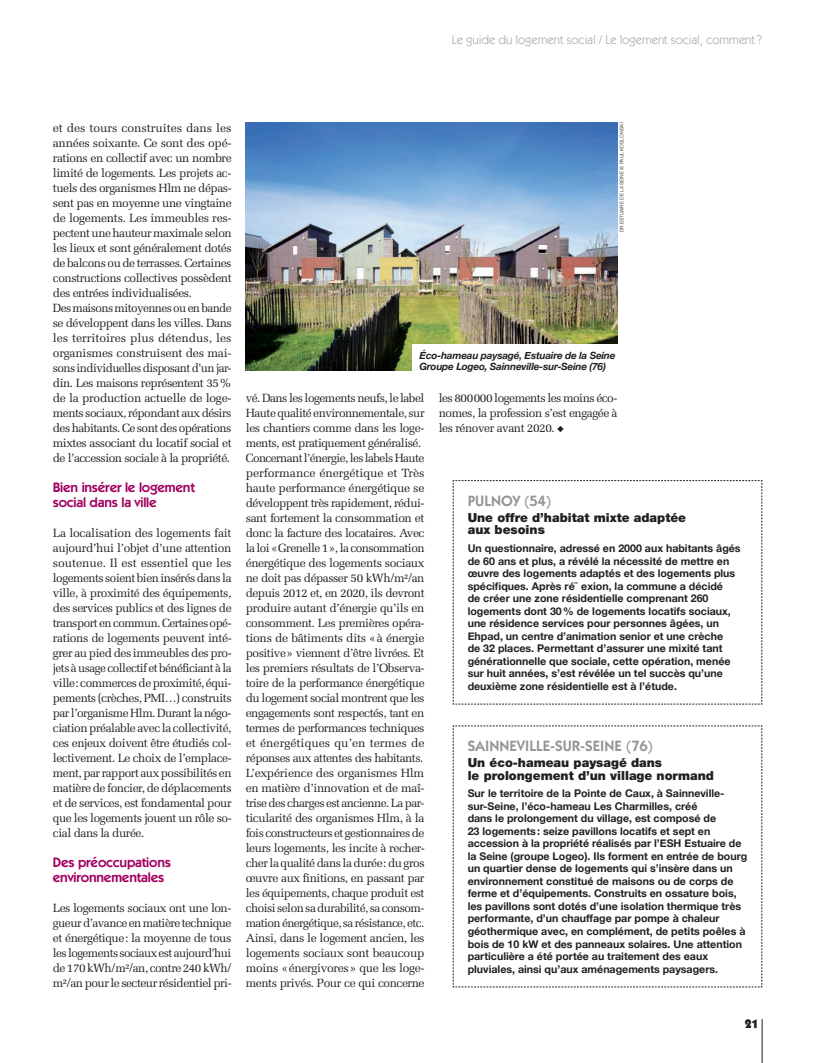
<style>
.page{position:relative;width:815px;height:1063px;background:#fff}
.page>*{position:absolute;margin:0;border:0;box-sizing:border-box;transform-origin:0 0}
.t1{font:600 15px "Itc Kabel";color:#939598}
.t2{font:600 13.75px/15px "Itc Kabel";letter-spacing:-.015em;color:#a20160}
.t3{font:900 12.5px/12.5px "Helvetica Neue";color:#231f20}
.t4{font:12.5px "Itc Kabel";color:#a8a9ad}
.t5{font:900 12.5px "Itc Kabel";color:#231f20}
.t6{font:11.88px/15px "Melior LT Std";letter-spacing:-.04em;color:#231f20;text-align:justify}
.t7{font:700 10.62px/12.5px "Helvetica Neue";color:#231f20}
.t8{font:italic 700 10px/11.2px "Helvetica Neue";letter-spacing:-.02em;color:#231f20}
.t9{font:300 5px "Helvetica Neue";color:#231f20}
</style>
<div class="page">
<hr style="left:761px;top:1018px;width:1px;height:44px;background:#231f20">
<svg style="left:452px;top:725px;width:310px;height:262px"></svg>
<svg style="left:452px;top:480px;width:310px;height:224px"></svg>
<img style="left:246px;top:122px;width:371px;height:248px">
<div style="left:411px;top:344px;width:206px;height:26px;background:#fff"></div>
<p class="t4" style="left:452px;top:35px;width:311px">Le guide du logement social / Le logement social, comment ?</p>
<p class="t6" style="left:53px;top:121px;width:180px;text-align:left">et des tours construites dans les années soixante. Ce sont des opé&shy;rations en collectif avec un nombre limité de logements. Les projets ac&shy;tuels des organismes Hlm ne dépas&shy;sent pas en moyenne une vingtaine de logements. Les immeubles res&shy;pectent une hauteur maximale selon les lieux et sont généralement dotés de balcons ou de terrasses. Certaines constructions collectives possèdent des entrées individualisées.<br>Des maisons mitoyennes ou en bande se développent dans les villes. Dans les territoires plus détendus, les organismes construisent des mai&shy;sons individuelles disposant d’un jar&shy;din. Les maisons représentent 35 % de la production actuelle de loge&shy;ments sociaux, répondant aux désirs des habitants. Ce sont des opérations mixtes associant du locatif social et de l’accession sociale à la propriété.</p>
<p class="t2" style="left:53px;top:481px;width:143px">Bien insérer le logement social dans la ville</p>
<p class="t6" style="left:53px;top:526px;width:180px">La localisation des logements fait aujourd’hui l’objet d’une attention soutenue. Il est essentiel que les logements soient bien insérés dans la ville, à proximité des équipements, des services publics et des lignes de transport en commun. Certaines opé&shy;rations de logements peuvent inté&shy;grer au pied des immeubles des pro&shy;jets à usage collectif et bénéficiant à la ville : commerces de proximité, équi&shy;pements (crèches, PMI…) construits par l’organisme Hlm. Durant la négo&shy;ciation préalable avec la collectivité, ces enjeux doivent être étudiés col&shy;lectivement. Le choix de l’emplace&shy;ment, par rapport aux possibilités en matière de foncier, de déplacements et de services, est fondamental pour que les logements jouent un rôle so&shy;cial dans la durée.</p>
<p class="t2" style="left:53px;top:856px;width:119px">Des préoccupations environnementales</p>
<p class="t6" style="left:53px;top:901px;width:180px">Les logements sociaux ont une lon&shy;gueur d’avance en matière technique et énergétique : la moyenne de tous les logements sociaux est aujourd’hui de 170 kWh/m²/an, contre 240 kWh/ m²/an pour le secteur résidentiel pri-</p>
<p class="t9" style="left:618px;top:232px;width:111px;rotate:-90deg">DR ESTUAIRE DE LA SEINE © PAUL KOSLOWSKI</p>
<p class="t8" style="left:419px;top:349px;width:197px">Éco-hameau paysagé, Estuaire de la Seine<br>Groupe Logeo, Sainneville-sur-Seine (76)</p>
<p class="t6" style="left:246px;top:391px;width:180px;text-align:left">vé. Dans les logements neufs, le label Haute qualité environnementale, sur les chantiers comme dans les loge&shy;ments, est pratiquement généralisé.<br>Concernant l’énergie, les labels Haute performance énergétique et Très haute performance énergétique se développent très rapidement, rédui&shy;sant fortement la consommation et donc la facture des locataires. Avec la loi « Grenelle 1 », la consommation énergétique des logements sociaux ne doit pas dépasser 50 kWh/m²/an depuis 2012 et, en 2020, ils devront produire autant d’énergie qu’ils en consomment. Les premières opéra&shy;tions de bâtiments dits « à énergie positive » viennent d’être livrées. Et les premiers résultats de l’Observa&shy;toire de la performance énergétique du logement social montrent que les engagements sont respectés, tant en termes de performances techniques et énergétiques qu’en termes de réponses aux attentes des habitants.<br>L’expérience des organismes Hlm en matière d’innovation et de maî&shy;trise des charges est ancienne. La par&shy;ticularité des organismes Hlm, à la fois constructeurs et gestionnaires de leurs logements, les incite à recher&shy;cher la qualité dans la durée : du gros œuvre aux finitions, en passant par les équipements, chaque produit est choisi selon sa durabilité, sa consom&shy;mation énergétique, sa résistance, etc.<br>Ainsi, dans le logement ancien, les logements sociaux sont beaucoup moins « énergivores » que les loge&shy;ments privés. Pour ce qui concerne</p>
<p class="t6" style="left:438px;top:391px;width:180px">les 800 000 logements les moins éco&shy;nomes, la profession s’est engagée à les rénover avant 2020. ◆</p>
<p class="t1" style="left:467px;top:495px;width:85px">PULNOY (54)</p>
<p class="t3" style="left:467px;top:512px;width:220px">Une offre d’habitat mixte adaptée aux besoins</p>
<p class="t7" style="left:467px;top:541px;width:274px">Un questionnaire, adressé en 2000 aux habitants âgés de 60 ans et plus, a révélé la nécessité de mettre en œuvre des logements adaptés et des logements plus spécifiques. Après ré˜ exion, la commune a décidé<br>de créer une zone résidentielle comprenant 260 logements dont 30 % de logements locatifs sociaux, une résidence services pour personnes âgées, un Ehpad, un centre d’animation senior et une crèche<br>de 32 places. Permettant d’assurer une mixité tant générationnelle que sociale, cette opération, menée sur huit années, s’est révélée un tel succès qu’une deuxième zone résidentielle est à l’étude.</p>
<p class="t1" style="left:467px;top:740px;width:187px">SAINNEVILLE-SUR-SEINE (76)</p>
<p class="t3" style="left:467px;top:757px;width:248px">Un éco-hameau paysagé dans<br>le prolongement d’un village normand</p>
<p class="t7" style="left:467px;top:787px;width:281px">Sur le territoire de la Pointe de Caux, à Sainneville&shy;sur-Seine, l’éco-hameau Les Charmilles, créé<br>dans le prolongement du village, est composé de<br>23 logements : seize pavillons locatifs et sept en accession à la propriété réalisés par l’ESH Estuaire de la Seine (groupe Logeo). Ils forment en entrée de bourg un quartier dense de logements qui s’insère dans un environnement constitué de maisons ou de corps de ferme et d’équipements. Construits en ossature bois, les pavillons sont dotés d’une isolation thermique très performante, d’un chauffage par pompe à chaleur géothermique avec, en complément, de petits poêles à bois de 10 kW et des panneaux solaires. Une attention particulière a été portée au traitement des eaux pluviales, ainsi qu’aux aménagements paysagers.</p>
<p class="t5" style="left:744px;top:1018px;width:15px">21</p>
</div>
